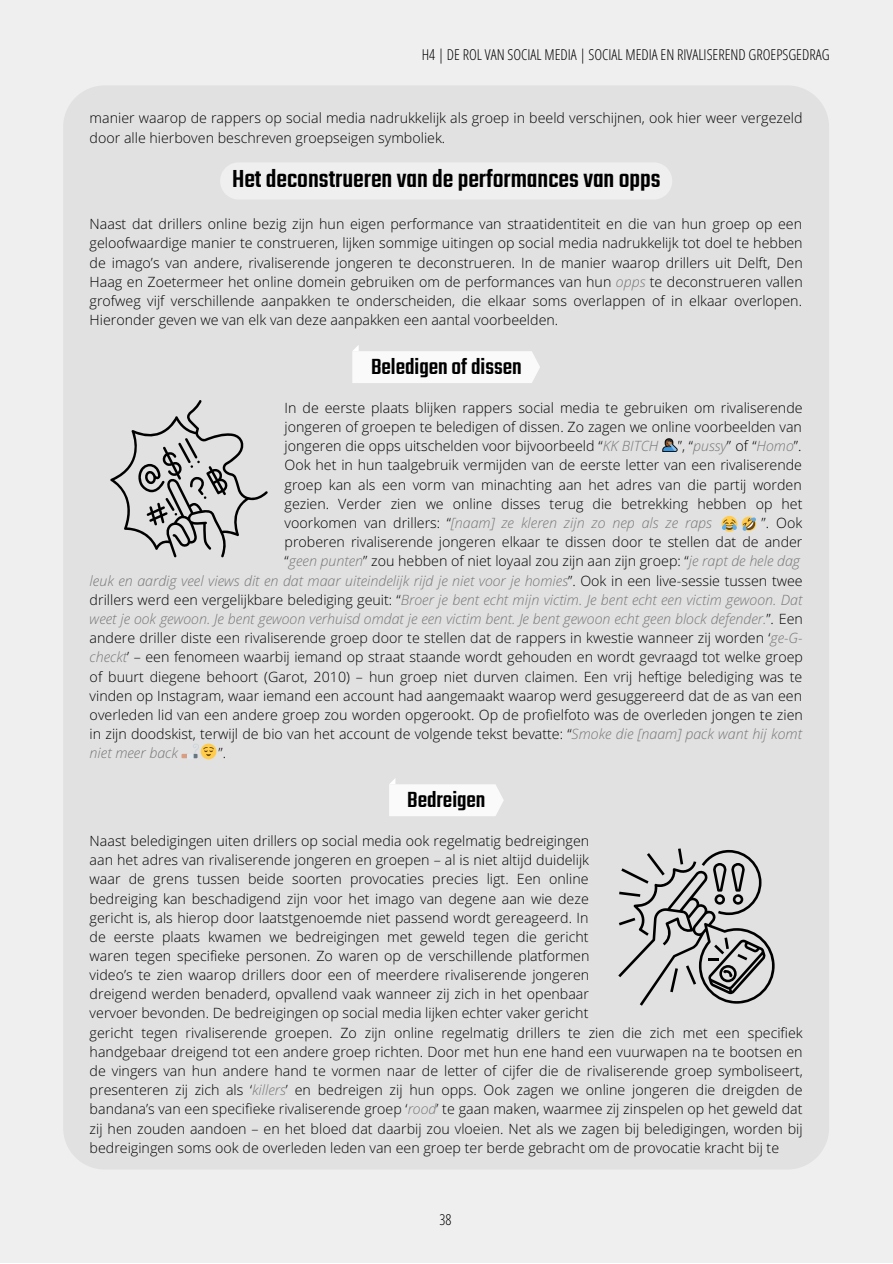
<style>
.page{position:relative;width:893px;height:1264px;background:#fff}
.page>*{position:absolute;margin:0;border:0;box-sizing:border-box;transform-origin:0 0}
.t1{font:500 27px "Teko";color:#000}
.t2{font:500 24px "Teko";color:#000}
.t3{font:300 15px "Open Sans Hebrew Condensed";color:#000}
.t4{font:300 14.25px/19.2px "Open Sans Hebrew";color:#000;text-align:justify}
.t5{font:italic 300 14.25px "Open Sans Hebrew";color:#767676}
.s1{font-style:italic;color:#767676}
.s2{font-style:normal;color:#000}
</style>
<div class="page">
<div style="left:0;top:0;width:892px;height:1262px;background:#efefef"></div>
<div style="left:63px;top:86px;width:766px;height:1083px;background:#e1e1e1"></div>
<svg style="left:220px;top:162px;width:452px;height:37px"></svg>
<svg style="left:352px;top:345px;width:188px;height:38px"></svg>
<svg style="left:110px;top:400px;width:158px;height:157px"></svg>
<svg style="left:389px;top:778px;width:114px;height:38px"></svg>
<svg style="left:618px;top:848px;width:156px;height:157px"></svg>
<img style="left:662px;top:438px;width:15px;height:14px">
<svg style="left:721px;top:516px;width:35px;height:15px"></svg>
<div style="left:201px;top:743px;width:15px;height:16px;background:#ffcc4d;border-radius:50%"></div>
<svg style="left:181px;top:743px;width:33px;height:15px"></svg>
<p class="t3" style="left:422px;top:44px;width:409px">H4 | DE ROL VAN SOCIAL MEDIA | SOCIAL MEDIA EN RIVALISEREND GROEPSGEDRAG</p>
<p class="t4" style="left:90px;top:108px;width:714px">manier waarop de rappers op social media nadrukkelijk als groep in beeld verschijnen, ook hier weer vergezeld door alle hierboven beschreven groepseigen symboliek.</p>
<h1 class="t1" style="left:232px;top:161px;width:430px">Het deconstrueren van de performances van opps</h1>
<p class="t4" style="left:90px;top:214px;width:714px">Naast dat drillers online bezig zijn hun eigen performance van straatidentiteit en die van hun groep op een geloofwaardige manier te construeren, lijken sommige uitingen op social media nadrukkelijk tot doel te hebben de imago’s van andere, rivaliserende jongeren te deconstrueren. In de manier waarop drillers uit Delft, Den Haag en Zoetermeer het online domein gebruiken om de performances van hun <span class="s1">opps</span> te deconstrueren vallen grofweg vijf verschillende aanpakken te onderscheiden, die elkaar soms overlappen of in elkaar overlopen.<br>Hieronder geven we van elk van deze aanpakken een aantal voorbeelden.</p>
<h2 class="t2" style="left:371px;top:351px;width:152px">Beledigen of dissen</h2>
<p class="t4" style="left:284px;top:398px;width:519px">In de eerste plaats blijken rappers social media te gebruiken om rivaliserende jongeren of groepen te beledigen of dissen. Zo zagen we online voorbeelden van jongeren die opps uitschelden voor bijvoorbeeld “<span class="s1">KK BITCH</span></p>
<p class="t4" style="left:284px;top:436px;width:519px;text-indent:393px">”, “<span class="s1">pussy</span>” of “<span class="s1">Homo</span>”.<br>Ook het in hun taalgebruik vermijden van de eerste letter van een rivaliserende groep kan als een vorm van minachting aan het adres van die partij worden gezien. Verder zien we online disses terug die betrekking hebben op het voorkomen van drillers: “<span class="s1">[naam] ze kleren zijn zo nep als ze raps</span></p>
<p class="t4" style="left:761px;top:512px;width:42px">”. Ook</p>
<p class="t4" style="left:284px;top:532px;width:519px">proberen rivaliserende jongeren elkaar te dissen door te stellen dat de ander</p>
<p class="t4" style="left:284px;top:551px;width:517px">“<span class="s1">geen punten</span>” zou hebben of niet loyaal zou zijn aan zijn groep: “<span class="s1">je rapt de hele dag</span></p>
<p class="t5" style="left:90px;top:570px;width:714px">leuk en aardig veel views dit en dat maar uiteindelijk rijd je niet voor je homies<span class="s2">”. Ook in een live-sessie tussen twee</span></p>
<p class="t5" style="left:90px;top:590px;width:714px"><span class="s2">drillers werd een vergelijkbare belediging geuit: “</span>Broer je bent echt mijn victim. Je bent echt een victim gewoon. Dat</p>
<p class="t5" style="left:90px;top:609px;width:714px">weet je ook gewoon. Je bent gewoon verhuisd omdat je een victim bent. Je bent gewoon echt geen block defender.<span class="s2">”. Een</span></p>
<p class="t4" style="left:90px;top:628px;width:714px">andere driller diste een rivaliserende groep door te stellen dat de rappers in kwestie wanneer zij worden ‘<span class="s1">ge-G-</span></p>
<p class="t4" style="left:90px;top:647px;width:714px"><span class="s1">checkt</span>’ – een fenomeen waarbij iemand op straat staande wordt gehouden en wordt gevraagd tot welke groep</p>
<p class="t4" style="left:90px;top:666px;width:714px">of buurt diegene behoort (Garot, 2010) – hun groep niet durven claimen. Een vrij heftige belediging was te</p>
<p class="t4" style="left:90px;top:685px;width:714px">vinden op Instagram, waar iemand een account had aangemaakt waarop werd gesuggereerd dat de as van een</p>
<p class="t4" style="left:90px;top:704px;width:714px">overleden lid van een andere groep zou worden opgerookt. Op de profielfoto was de overleden jongen te zien</p>
<p class="t4" style="left:90px;top:723px;width:713px">in zijn doodskist, terwijl de bio van het account de volgende tekst bevatte: “<span class="s1">Smoke die [naam] pack want hij komt</span></p>
<p class="t5" style="left:90px;top:742px;width:90px">niet meer back</p>
<p class="t4" style="left:218px;top:743px;width:9px">”.</p>
<h2 class="t2" style="left:407px;top:784px;width:80px">Bedreigen</h2>
<p class="t4" style="left:90px;top:831px;width:714px;text-align:left">Naast beledigingen uiten drillers op social media ook regelmatig bedreigingen<br>aan het adres van rivaliserende jongeren en groepen – al is niet altijd duidelijk<br>waar de grens tussen beide soorten provocaties precies ligt. Een online<br>bedreiging kan beschadigend zijn voor het imago van degene aan wie deze<br>gericht is, als hierop door laatstgenoemde niet passend wordt gereageerd. In<br>de eerste plaats kwamen we bedreigingen met geweld tegen die gericht<br>waren tegen specifieke personen. Zo waren op de verschillende platformen<br>video’s te zien waarop drillers door een of meerdere rivaliserende jongeren<br>dreigend werden benaderd, opvallend vaak wanneer zij zich in het openbaar<br>vervoer bevonden. De bedreigingen op social media lijken echter vaker gericht<br>gericht tegen rivaliserende groepen. Zo zijn online regelmatig drillers te zien die zich met een specifiek handgebaar dreigend tot een andere groep richten. Door met hun ene hand een vuurwapen na te bootsen en de vingers van hun andere hand te vormen naar de letter of cijfer die de rivaliserende groep symboliseert, presenteren zij zich als ‘<span class="s1">killers</span>’ en bedreigen zij hun opps. Ook zagen we online jongeren die dreigden de bandana’s van een specifieke rivaliserende groep ‘<span class="s1">rood</span>’ te gaan maken, waarmee zij zinspelen op het geweld dat zij hen zouden aandoen – en het bloed dat daarbij zou vloeien. Net als we zagen bij beledigingen, worden bij bedreigingen soms ook de overleden leden van een groep ter berde gebracht om de provocatie kracht bij te</p>
<p class="t3" style="left:439px;top:1209px;width:13px">38</p>
</div>
